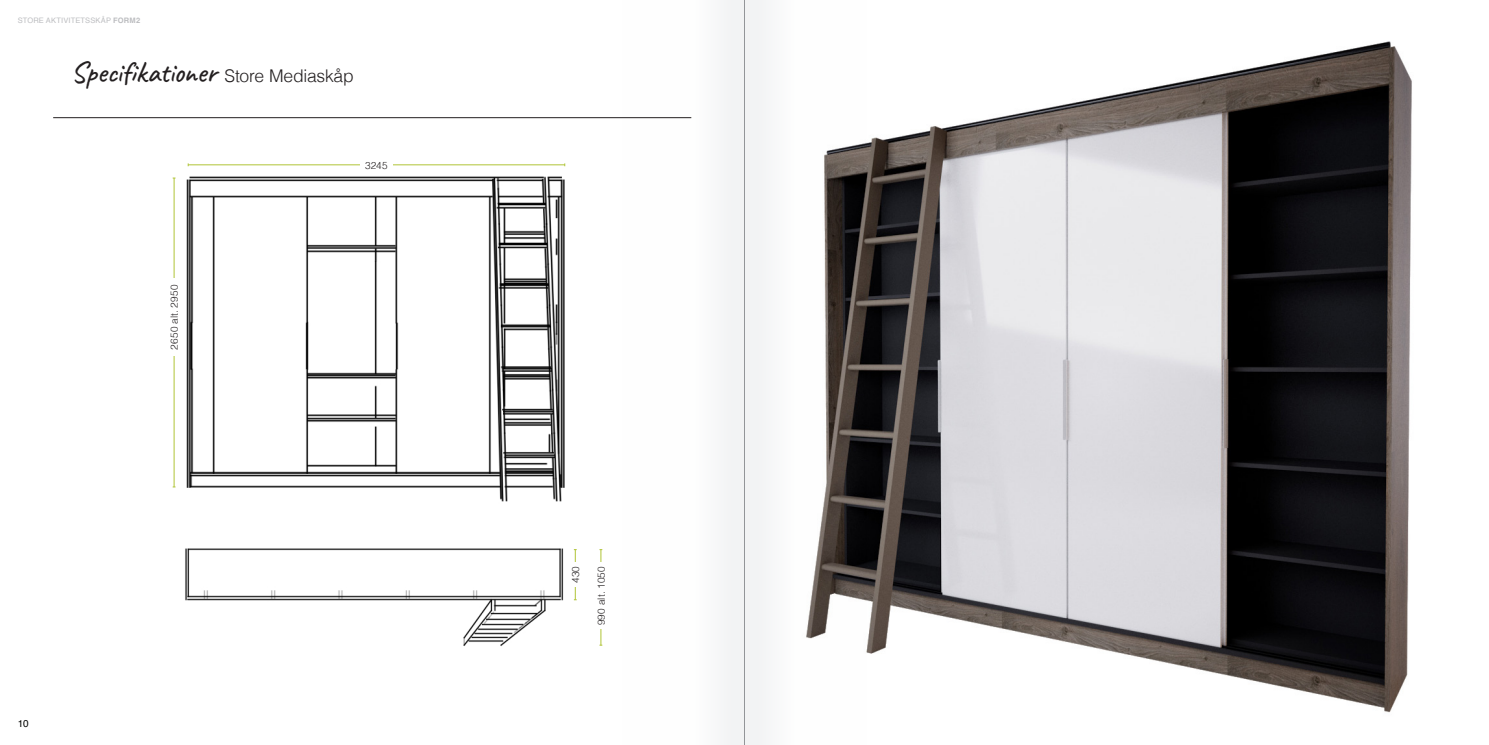
<style>
.page{position:relative;width:1489px;height:745px;background:#fff}
.page>*{position:absolute;margin:0;border:0;box-sizing:border-box;transform-origin:0 0}
.Produktrubrik___Caveat{font:500 30px "Caveat";letter-spacing:-.015em;color:#231f20}
.Bröd{font:300 10px "Helvetica";letter-spacing:.025em;color:#231f20}
.t1{font:10px "Helvetica";color:#040503}
.t2{font:7.5px "Helvetica";letter-spacing:.015em;color:#bcbdc0}
.s1{font-weight:700}
.s2{font-family:"Helvetica";font-weight:300;font-size:17.5px}
</style>
<div class="page">
<hr style="left:53px;top:117px;width:638px;height:1px;background:#231f20">
<img style="left:185px;top:548px;width:379px;height:98px">
<hr style="left:575px;top:549px;width:1px;height:50px;background:#b0c436">
<hr style="left:600px;top:549px;width:1px;height:95px;background:#b0c436">
<div style="left:571px;top:562px;width:8px;height:24px;background:#fff"></div>
<div style="left:597px;top:562px;width:7px;height:66px;background:#fff"></div>
<img style="left:186px;top:176px;width:379px;height:326px">
<hr style="left:174px;top:178px;width:1px;height:308px;background:#b0c436">
<hr style="left:188px;top:164px;width:376px;height:1px;background:#b0c436">
<div style="left:170px;top:278px;width:8px;height:77px;background:#fff"></div>
<div style="left:360px;top:161px;width:32px;height:7px;background:#fff"></div>
<img style="left:866px;top:41px;width:546px;height:672px">
<svg style="left:745px;top:0;width:121px;height:744px"></svg>
<div style="left:622px;top:0;width:122px;height:744px;background:#fefefe"></div>
<hr style="left:744px;top:0;width:1px;height:744px;background:#939598">
<p class="t2" style="left:18px;top:15px;width:124px">STORE AKTIVITETSSKÅP <span class="s1">FORM2</span></p>
<p class="Produktrubrik___Caveat" style="left:71px;top:53px;width:284px">Specifikationer <span class="s2">Store Mediaskåp</span></p>
<p class="Bröd" style="left:365px;top:156px;width:24px">3245</p>
<p class="Bröd" style="left:166px;top:350px;width:67px;rotate:-90deg">2650 alt. 2950</p>
<p class="t1" style="left:18px;top:715px;width:13px">10</p>
<p class="Bröd" style="left:567px;top:583px;width:19px;rotate:-90deg">430</p>
<p class="Bröd" style="left:592px;top:625px;width:61px;rotate:-90deg">990 alt. 1050</p>
</div>
